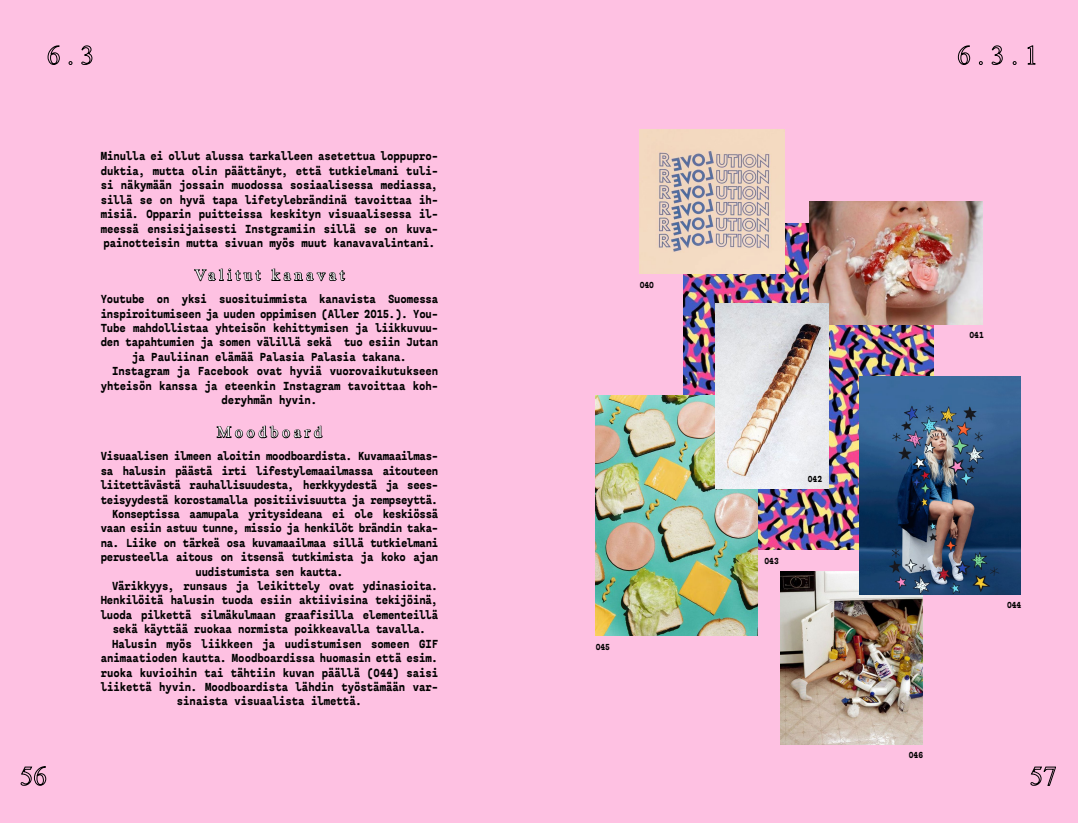
<style>
.page{position:relative;width:1078px;height:823px;background:#fff}
.page>*{position:absolute;margin:0;border:0;box-sizing:border-box;transform-origin:0 0}
.t1{font:15.7px "Times New Roman";letter-spacing:.25em;color:#fff}
.t2{font:500 12px/14.4px "Airo";letter-spacing:-.01em;color:#000;text-align:justify}
.t3{font:500 9px "Airo";color:#000}
</style>
<div class="page">
<div style="left:0;top:0;width:1077px;height:822px;background:#fec1e2"></div>
<svg style="left:193px;top:267px;width:69px;height:15px"></svg>
<svg style="left:270px;top:267px;width:76px;height:15px"></svg>
<svg style="left:216px;top:422px;width:107px;height:17px;background:#b2879e"></svg>
<svg style="left:48px;top:45px;width:12px;height:20px"></svg>
<svg style="left:69px;top:61px;width:4px;height:4px"></svg>
<svg style="left:81px;top:45px;width:11px;height:20px"></svg>
<svg style="left:20px;top:765px;width:26px;height:20px"></svg>
<svg style="left:957px;top:45px;width:12px;height:20px"></svg>
<svg style="left:978px;top:61px;width:4px;height:4px"></svg>
<svg style="left:991px;top:45px;width:11px;height:20px"></svg>
<svg style="left:1012px;top:61px;width:4px;height:4px"></svg>
<svg style="left:1026px;top:45px;width:9px;height:20px"></svg>
<img style="left:683px;top:223px;width:250px;height:326px">
<img style="left:639px;top:129px;width:145px;height:145px">
<img style="left:809px;top:201px;width:173px;height:123px">
<img style="left:595px;top:395px;width:162px;height:240px">
<img style="left:714px;top:303px;width:114px;height:185px">
<img style="left:780px;top:570px;width:142px;height:173px">
<img style="left:859px;top:376px;width:161px;height:218px">
<svg style="left:1030px;top:766px;width:25px;height:19px"></svg>
<p class="t2" style="left:101px;top:149px;width:339px">Minulla ei ollut alussa tarkalleen asetettua loppupro&shy;duktia, mutta olin päättänyt, että tutkielmani tuli&shy;si näkymään jossain muodossa sosiaalisessa mediassa, sillä se on hyvä tapa lifetylebrändinä tavoittaa ih&shy;misiä. Opparin puitteissa keskityn visuaalisessa il&shy;meessä ensisijaisesti Instgramiin sillä se on kuva&shy;painotteisin mutta sivuan myös muut kanavavalintani.</p>
<h1 class="t1" style="left:195px;top:264px;width:151px">Valitut kanavat</h1>
<p class="t2" style="left:101px;top:291px;width:339px">Youtube on yksi suosituimmista kanavista Suomessa</p>
<p class="t2" style="left:101px;top:305px;width:339px">inspiroitumiseen ja uuden oppimisen (Aller 2015.). You-</p>
<p class="t2" style="left:101px;top:320px;width:339px">Tube mahdollistaa yhteisön kehittymisen ja liikkuvuu-</p>
<p class="t2" style="left:101px;top:334px;width:339px">den tapahtumien ja somen välillä sekä tuo esiin Jutan</p>
<p class="t2" style="left:132px;top:349px;width:276px">ja Pauliinan elämää Palasia Palasia takana.</p>
<p class="t2" style="left:112px;top:363px;width:327px">Instagram ja Facebook ovat hyviä vuorovaikutukseen</p>
<p class="t2" style="left:101px;top:377px;width:339px">yhteisön kanssa ja eteenkin Instagram tavoittaa koh-</p>
<p class="t2" style="left:221px;top:392px;width:97px">deryhmän hyvin.</p>
<h1 class="t1" style="left:217px;top:421px;width:106px">Moodboard</h1>
<p class="t2" style="left:101px;top:448px;width:339px">Visuaalisen ilmeen aloitin moodboardista. Kuvamaailmas-</p>
<p class="t2" style="left:101px;top:462px;width:339px">sa halusin päästä irti lifestylemaailmassa aitouteen</p>
<p class="t2" style="left:101px;top:477px;width:339px">liitettävästä rauhallisuudesta, herkkyydestä ja sees-</p>
<p class="t2" style="left:101px;top:491px;width:339px">teisyydestä korostamalla positiivisuutta ja rempseyttä.</p>
<p class="t2" style="left:112px;top:506px;width:327px">Konseptissa aamupala yritysideana ei ole keskiössä</p>
<p class="t2" style="left:101px;top:520px;width:339px">vaan esiin astuu tunne, missio ja henkilöt brändin taka-</p>
<p class="t2" style="left:101px;top:534px;width:339px">na. Liike on tärkeä osa kuvamaailmaa sillä tutkielmani</p>
<p class="t2" style="left:101px;top:549px;width:339px">perusteella aitous on itsensä tutkimista ja koko ajan</p>
<p class="t2" style="left:195px;top:563px;width:149px">uudistumista sen kautta.</p>
<p class="t2" style="left:112px;top:578px;width:327px">Värikkyys, runsaus ja leikittely ovat ydinasioita.</p>
<p class="t2" style="left:101px;top:592px;width:339px">Henkilöitä halusin tuoda esiin aktiivisina tekijöinä,</p>
<p class="t2" style="left:101px;top:606px;width:339px">luoda pilkettä silmäkulmaan graafisilla elementeillä</p>
<p class="t2" style="left:113px;top:621px;width:315px">sekä käyttää ruokaa normista poikkeavalla tavalla.</p>
<p class="t2" style="left:112px;top:635px;width:327px">Halusin myös liikkeen ja uudistumisen someen GIF</p>
<p class="t2" style="left:101px;top:650px;width:339px">animaatioden kautta. Moodboardissa huomasin että esim.</p>
<p class="t2" style="left:101px;top:664px;width:339px">ruoka kuvioihin tai tähtiin kuvan päällä (044) saisi</p>
<p class="t2" style="left:101px;top:678px;width:339px">liikettä hyvin. Moodboardista lähdin työstämään var-</p>
<p class="t2" style="left:177px;top:693px;width:187px">sinaista visuaalista ilmettä.</p>
<p class="t3" style="left:639px;top:279px;width:16px">040</p>
<p class="t3" style="left:595px;top:641px;width:16px">045</p>
<p class="t3" style="left:807px;top:472px;width:16px">042</p>
<p class="t3" style="left:764px;top:554px;width:16px">043</p>
<p class="t3" style="left:969px;top:329px;width:16px">041</p>
<p class="t3" style="left:908px;top:748px;width:16px">046</p>
<p class="t3" style="left:1006px;top:598px;width:16px">044</p>
</div>
